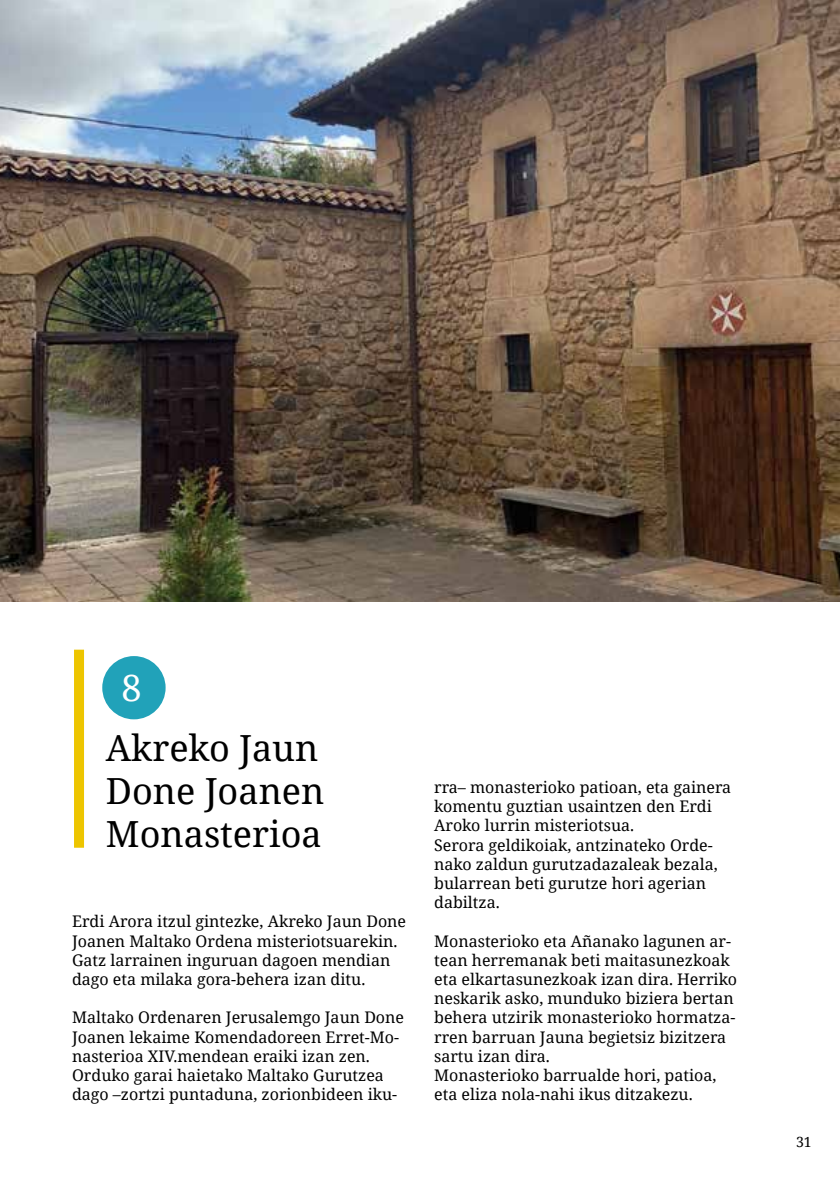
<style>
.page{position:relative;width:840px;height:1191px;background:#fff}
.page>*{position:absolute;margin:0;border:0;box-sizing:border-box;transform-origin:0 0}
.t1{font:36px/43.2px "Noto Serif";color:#000}
.t2{font:36px "Noto Serif";color:#fff}
.t3{font:16px/19.2px "Noto Serif";color:#000}
.t4{font:14px "Noto Serif";color:#000}
</style>
<div class="page">
<img style="left:0;top:0;width:839px;height:601px">
<div style="left:74px;top:649px;width:10px;height:198px;background:#edc500"></div>
<div style="left:102px;top:656px;width:63px;height:63px;background:#21a2b9;border-radius:50%"></div>
<h1 class="t2" style="left:121px;top:663px;width:22px">8</h1>
<h1 class="t1" style="left:106px;top:724px;width:220px">Akreko Jaun<br>Done Joanen<br>Monasterioa</h1>
<p class="t3" style="left:72px;top:911px;width:335px">Erdi Arora itzul gintezke, Akreko Jaun Done Joanen Maltako Ordena misteriotsuarekin.<br>Gatz larrainen inguruan dagoen mendian dago eta milaka gora-behera izan ditu.</p>
<p class="t3" style="left:72px;top:1007px;width:333px">Maltako Ordenaren Jerusalemgo Jaun Done Joanen lekaime Komendadoreen Erret-Mo&shy;nasterioa XIV.mendean eraiki izan zen.<br>Orduko garai haietako Maltako Gurutzea dago –zortzi puntaduna, zorionbideen iku-</p>
<p class="t3" style="left:434px;top:777px;width:298px">rra– monasterioko patioan, eta gainera komentu guztian usaintzen den Erdi<br>Aroko lurrin misteriotsua.<br>Serora geldikoiak, antzinateko Orde&shy;nako zaldun gurutzadazaleak bezala, bularrean beti gurutze hori agerian dabiltza.</p>
<p class="t3" style="left:434px;top:930px;width:304px">Monasterioko eta Añanako lagunen ar&shy;tean herremanak beti maitasunezkoak eta elkartasunezkoak izan dira. Herriko neskarik asko, munduko biziera bertan behera utzirik monasterioko hormatza&shy;rren barruan Jauna begietsiz bizitzera sartu izan dira.<br>Monasterioko barrualde hori, patioa, eta eliza nola-nahi ikus ditzakezu.</p>
<p class="t4" style="left:795px;top:1132px;width:17px">31</p>
</div>
